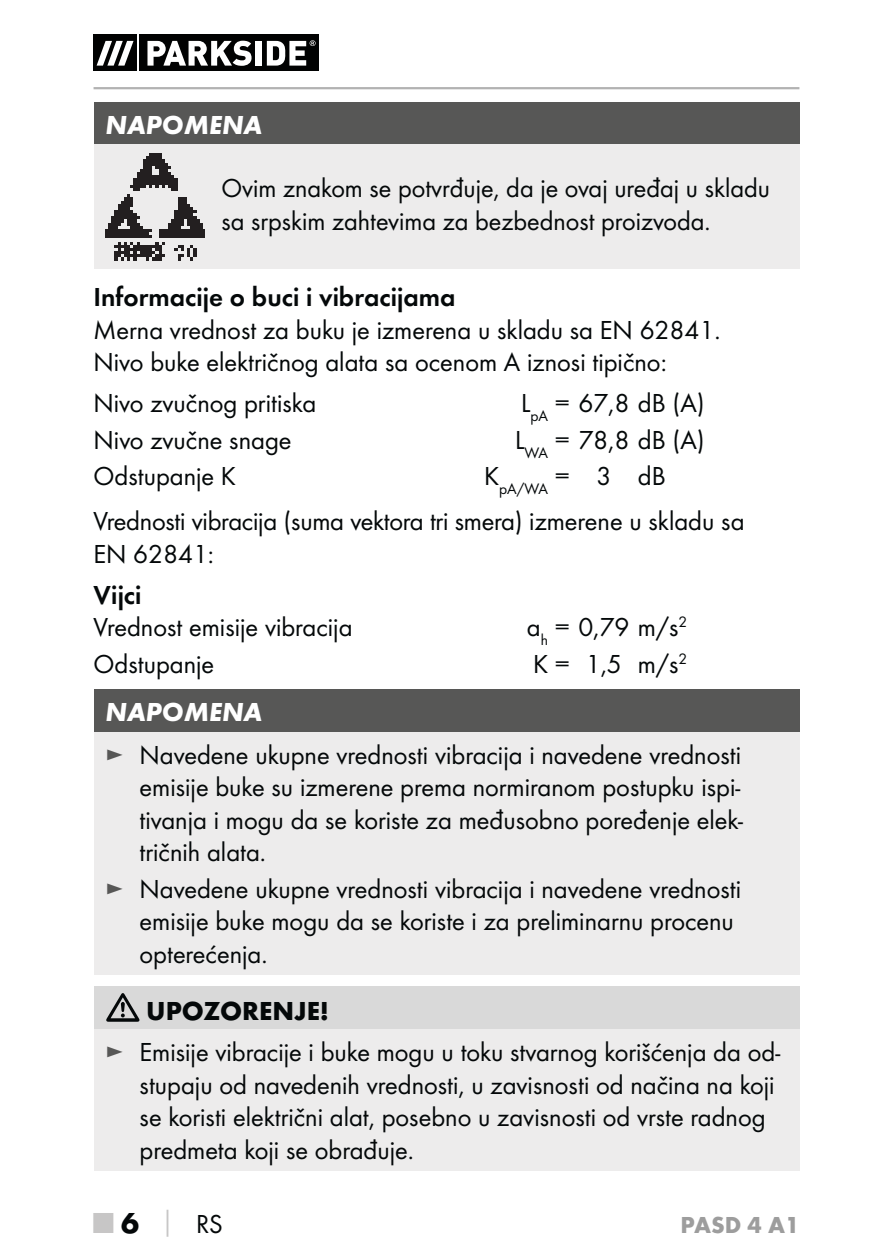
<style>
.page{position:relative;width:893px;height:1259px;background:#fff}
.page>*{position:absolute;margin:0;border:0;box-sizing:border-box;transform-origin:0 0}
.t1{font:27px/32.4px "Futura Boo";color:#040809}
.t2{font:27px "Futura Dem";color:#040809}
.t3{font:italic 700 27px "Futura";color:#fff}
.t4{font:700 27px "Futura";color:#040809}
.t5{font:700 24px "Futura";color:#9d9d9d}
.s1{color:#575756}
.s2{font-family:"Futura";font-weight:700;font-size:30px;color:#c7c6c6}
.s3{font-family:"Futura";font-weight:700;font-size:30px}
.s4{font-family:"Futura";font-weight:700;color:#c7c6c6}
</style>
<div class="page">
<hr style="left:94px;top:87px;width:705px;height:2px;background:#b2b2b2">
<svg style="left:94px;top:34px;width:225px;height:37px"></svg>
<div style="left:94px;top:35px;width:43px;height:36px;background:#010202"></div>
<div style="left:140px;top:35px;width:179px;height:36px;background:#010202"></div>
<svg style="left:97px;top:41px;width:37px;height:25px"></svg>
<svg style="left:147px;top:41px;width:105px;height:25px"></svg>
<div style="left:256px;top:41px;width:6px;height:25px;background:#fff"></div>
<svg style="left:267px;top:40px;width:49px;height:26px"></svg>
<div style="left:94px;top:102px;width:705px;height:43px;background:#575756"></div>
<div style="left:94px;top:145px;width:705px;height:124px;background:#edecec"></div>
<img style="left:106px;top:153px;width:98px;height:108px">
<div style="left:94px;top:689px;width:705px;height:42px;background:#575756"></div>
<div style="left:94px;top:731px;width:705px;height:243px;background:#edecec"></div>
<div style="left:94px;top:986px;width:705px;height:43px;background:#d9d9d9"></div>
<div style="left:94px;top:1029px;width:705px;height:141px;background:#edecec"></div>
<svg style="left:106px;top:993px;width:33px;height:28px"></svg>
<p class="t3" style="left:106px;top:116px;width:158px">NAPOMENA</p>
<p class="t1" style="left:221px;top:174px;width:550px">Ovim znakom se potvrđuje, da je ovaj uređaj u skladu sa srpskim zahtevima za bezbednost proizvoda.</p>
<p class="t2" style="left:94px;top:285px;width:363px">Informacije o buci i vibracijama</p>
<p class="t1" style="left:94px;top:315px;width:628px">Merna vrednost za buku je izmerena u skladu sa EN 62841.<br>Nivo buke električnog alata sa ocenom A iznosi tipično:</p>
<p class="t1" style="left:94px;top:388px;width:224px">Nivo zvučnog pritiska</p>
<p class="t1" style="left:521px;top:388px;width:185px">L<sub>pA</sub> = 67,8 dB (A)</p>
<p class="t1" style="left:94px;top:425px;width:199px">Nivo zvučne snage</p>
<p class="t1" style="left:515px;top:425px;width:191px">L<sub>WA</sub> = 78,8 dB (A)</p>
<p class="t1" style="left:94px;top:461px;width:144px">Odstupanje K</p>
<p class="t1" style="left:94px;top:455px;width:652px;line-height:45px;text-indent:391px">K<sub>pA/WA</sub> = 3 dB<br>Vrednosti vibracija (suma vektora tri smera) izmerene u skladu sa</p>
<p class="t1" style="left:94px;top:539px;width:122px">EN 62841:</p>
<p class="t2" style="left:94px;top:583px;width:49px">Vijci</p>
<p class="t1" style="left:94px;top:612px;width:260px">Vrednost emisije vibracija</p>
<p class="t1" style="left:527px;top:612px;width:162px">a<sub>h</sub> = 0,79 m/s<sup>2</sup></p>
<p class="t1" style="left:94px;top:649px;width:122px">Odstupanje</p>
<p class="t1" style="left:533px;top:649px;width:156px">K = 1,5 m/s<sup>2</sup></p>
<p class="t3" style="left:106px;top:703px;width:158px">NAPOMENA</p>
<p class="t1" style="left:140px;top:740px;width:605px;text-align:justify;text-indent:-34px"><span class="s1">►</span> Navedene ukupne vrednosti vibracija i navedene vrednosti emisije buke su izmerene prema normiranom postupku ispi&shy;tivanja i mogu da se koriste za međusobno poređenje elek&shy;tričnih alata.</p>
<p class="t1" style="left:140px;top:874px;width:603px;text-indent:-34px"><span class="s1">►</span> Navedene ukupne vrednosti vibracija i navedene vrednosti emisije buke mogu da se koriste i za preliminarnu procenu opterećenja.</p>
<p class="t4" style="left:146px;top:1000px;width:184px">UPOZORENJE!</p>
<p class="t1" style="left:140px;top:1037px;width:642px;text-indent:-34px"><span class="s1">►</span> Emisije vibracije i buke mogu u toku stvarnog korišćenja da od&shy;stupaju od navedenih vrednosti, u zavisnosti od načina na koji se koristi električni alat, posebno u zavisnosti od vrste radnog predmeta koji se obrađuje.</p>
<p class="t1" style="left:94px;top:1209px;width:131px"><span class="s2">■</span> <span class="s3">6</span> <span class="s4">│</span> RS</p>
<p class="t5" style="left:681px;top:1216px;width:120px">PASD 4 A1</p>
</div>
